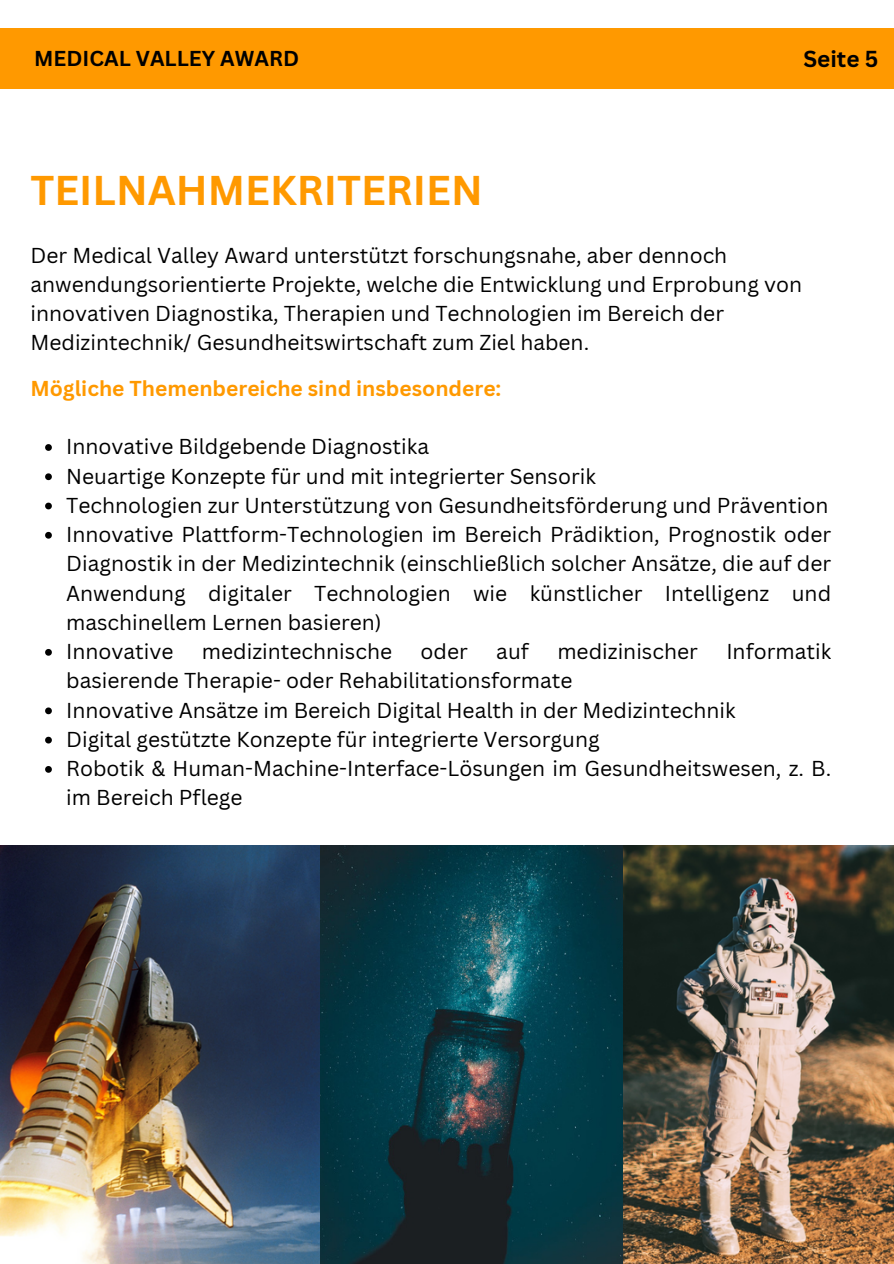
<style>
.page{position:relative;width:894px;height:1264px;background:#fff}
.page>*{position:absolute;margin:0;border:0;box-sizing:border-box;transform-origin:0 0}
.t1{font:700 40.5px "Canva Sans";color:#f90}
.t2{font:700 22.5px "Canva Sans";color:#000}
.t3{font:21px/29.2px "Canva Sans";color:#000}
.t4{font:700 21px "Canva Sans";color:#f90}
.t5{font:700 21px "Canva Sans";color:#000}
</style>
<div class="page">
<div style="left:0;top:28px;width:893px;height:61px;background:#f90"></div>
<img style="left:320px;top:845px;width:572px;height:418px">
<img style="left:0;top:845px;width:320px;height:418px">
<svg style="left:45px;top:444px;width:7px;height:7px"></svg>
<svg style="left:45px;top:473px;width:7px;height:7px"></svg>
<svg style="left:45px;top:502px;width:7px;height:7px"></svg>
<svg style="left:45px;top:532px;width:7px;height:6px"></svg>
<svg style="left:45px;top:649px;width:7px;height:6px"></svg>
<svg style="left:45px;top:707px;width:7px;height:7px"></svg>
<svg style="left:45px;top:736px;width:7px;height:7px"></svg>
<svg style="left:45px;top:766px;width:7px;height:6px"></svg>
<p class="t5" style="left:34px;top:43px;width:266px">MEDICAL VALLEY AWARD</p>
<h1 class="t1" style="left:30px;top:161px;width:453px">TEILNAHMEKRITERIEN</h1>
<p class="t2" style="left:803px;top:43px;width:76px">Seite 5</p>
<p class="t3" style="left:30px;top:240px;width:772px">Der Medical Valley Award unterstützt forschungsnahe, aber dennoch anwendungsorientierte Projekte, welche die Entwicklung und Erprobung von innovativen Diagnostika, Therapien und Technologien im Bereich der Medizintechnik/ Gesundheitswirtschaft zum Ziel haben.</p>
<p class="t4" style="left:30px;top:373px;width:472px">Mögliche Themenbereiche sind insbesondere:</p>
<p class="t3" style="left:66px;top:431px;width:766px">Innovative Bildgebende Diagnostika<br>Neuartige Konzepte für und mit integrierter Sensorik<br>Technologien zur Unterstützung von Gesundheitsförderung und Prävention Innovative Plattform-Technologien im Bereich Prädiktion, Prognostik oder Diagnostik in der Medizintechnik (einschließlich solcher Ansätze, die auf der Anwendung digitaler Technologien wie künstlicher Intelligenz und maschinellem Lernen basieren)<br>Innovative</p>
<p class="t3" style="left:202px;top:636px;width:192px">medizintechnische</p>
<p class="t3" style="left:420px;top:636px;width:49px">oder</p>
<p class="t3" style="left:496px;top:636px;width:34px">auf</p>
<p class="t3" style="left:557px;top:636px;width:142px">medizinischer</p>
<p class="t3" style="left:726px;top:636px;width:106px">Informatik</p>
<p class="t3" style="left:66px;top:665px;width:766px">basierende Therapie- oder Rehabilitationsformate<br>Innovative Ansätze im Bereich Digital Health in der Medizintechnik<br>Digital gestützte Konzepte für integrierte Versorgung<br>Robotik &amp; Human-Machine-Interface-Lösungen im Gesundheitswesen, z. B. im Bereich Pflege</p>
</div>
